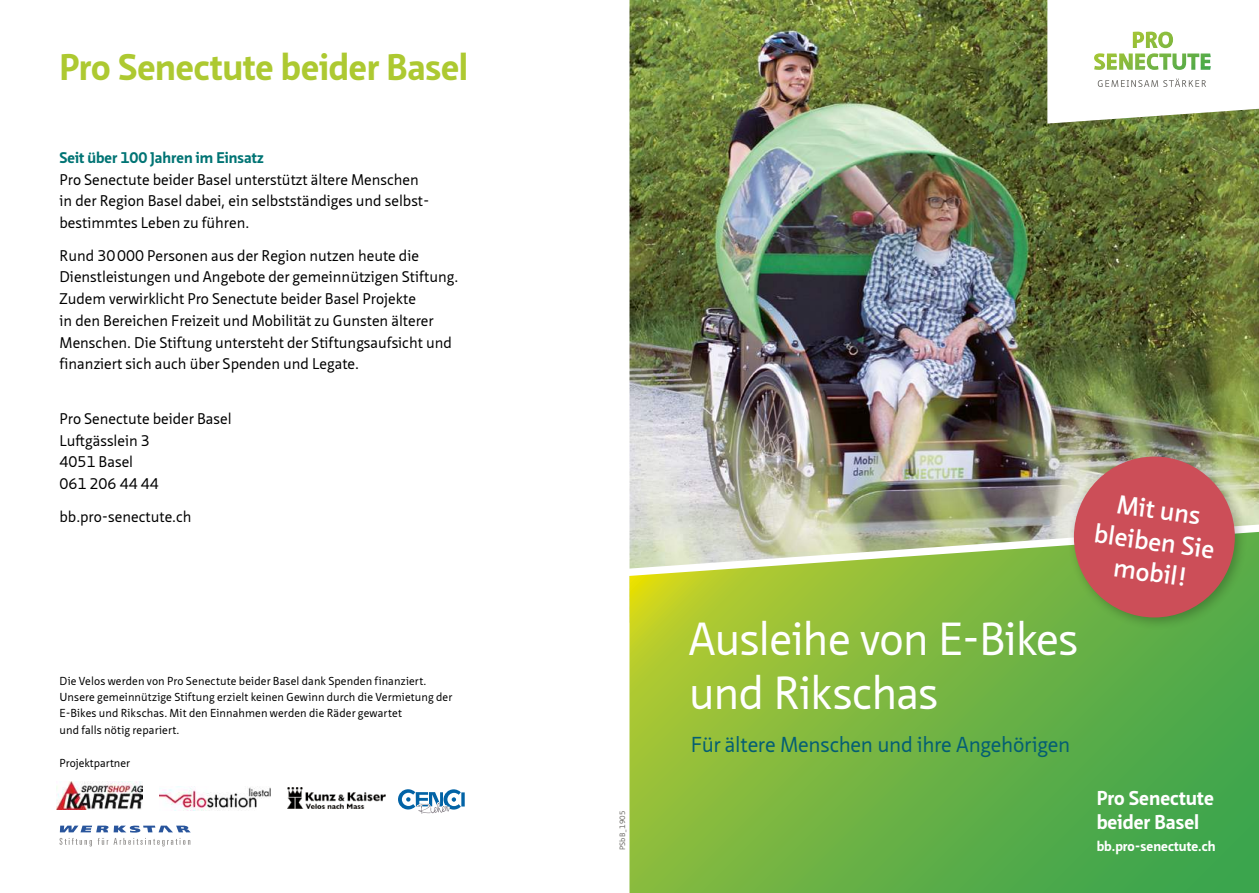
<style>
.page{position:relative;width:1259px;height:893px;background:#fff}
.page>*{position:absolute;margin:0;border:0;box-sizing:border-box;transform-origin:0 0}
.t1{font:45px/54px "Neue Sans Pro";letter-spacing:-.02em;color:#fff}
.t2{font:700 36px "Neue Sans Pro";letter-spacing:-.005em;color:#adc931}
.t3{font:600 25.5px/31.5px "Neue Sans Pro";color:#fff;text-align:center}
.t4{font:21px "Neue Sans Pro";letter-spacing:-.015em;color:#045e73}
.t5{font:700 19.5px/24px "Neue Sans Pro";color:#fff}
.t6{font:15px/21.8px "Neue Sans Pro";color:#000}
.t7{font:700 15px "Neue Sans Pro";color:#007474}
.t8{font:700 13.5px "Neue Sans Pro";color:#fff}
.t9{font:11.25px/16.4px "Neue Sans Pro";letter-spacing:.01em;color:#000}
.t10{font:7.5px "Neue Sans Pro";letter-spacing:.02em;color:#6a6864}
</style>
<div class="page">
<img style="left:629px;top:0;width:630px;height:514px">
<svg style="left:629px;top:576px;width:630px;height:317px;background:#72b442"></svg>
<svg style="left:629px;top:514px;width:630px;height:62px;background:#bccb9b"></svg>
<img style="left:631px;top:0;width:628px;height:124px">
<img style="left:1094px;top:32px;width:116px;height:38px">
<div style="left:1067px;top:450px;width:180px;height:180px;background:#000;opacity:.25"></div>
<div style="left:1074px;top:457px;width:160px;height:160px;background:#cc4e58;border-radius:50%"></div>
<img style="left:160px;top:786px;width:110px;height:24px">
<img style="left:57px;top:782px;width:86px;height:27px">
<img style="left:287px;top:787px;width:99px;height:22px">
<svg style="left:461px;top:792px;width:4px;height:14px"></svg>
<svg style="left:398px;top:789px;width:63px;height:25px"></svg>
<svg style="left:60px;top:826px;width:131px;height:20px"></svg>
<h2 class="t2" style="left:60px;top:44px;width:410px">Pro Senectute beider Basel</h2>
<p class="t7" style="left:60px;top:148px;width:206px">Seit über 100 Jahren im Einsatz</p>
<p class="t6" style="left:60px;top:168px;width:371px">Pro Senectute beider Basel unterstützt ältere Menschen in der Region Basel dabei, ein selbstständiges und selbst&shy;bestimmtes Leben zu führen.</p>
<p class="t6" style="left:60px;top:244px;width:400px">Rund 30000 Personen aus der Region nutzen heute die Dienstleistungen und Angebote der gemeinnützigen Stiftung.<br>Zudem verwirklicht Pro Senectute beider Basel Projekte<br>in den Bereichen Freizeit und Mobilität zu Gunsten älterer Menschen. Die Stiftung untersteht der Stiftungsaufsicht und finanziert sich auch über Spenden und Legate.</p>
<p class="t6" style="left:60px;top:407px;width:174px">Pro Senectute beider Basel<br>Luftgässlein 3<br>4051 Basel<br>061 206 44 44</p>
<p class="t6" style="left:60px;top:505px;width:134px">bb.pro-senectute.ch</p>
<p class="t9" style="left:60px;top:672px;width:394px">Die Velos werden von Pro Senectute beider Basel dank Spenden finanziert.<br>Unsere gemeinnützige Stiftung erzielt keinen Gewinn durch die Vermietung der E-Bikes und Rikschas. Mit den Einnahmen werden die Räder gewartet<br>und falls nötig repariert.</p>
<p class="t9" style="left:60px;top:755px;width:72px">Projektpartner</p>
<p class="t10" style="left:617px;top:850px;width:41px;rotate:-90deg">PSbB_1905</p>
<h1 class="t1" style="left:688px;top:611px;width:391px">Ausleihe von E-Bikes und Rikschas</h1>
<h3 class="t4" style="left:691px;top:730px;width:381px">Für ältere Menschen und ihre Angehörigen</h3>
<h3 class="t3" style="left:1101px;top:486px;width:123px;rotate:8deg">Mit uns bleiben Sie mobil!</h3>
<h3 class="t5" style="left:1096px;top:786px;width:119px">Pro Senectute beider Basel</h3>
<p class="t8" style="left:1096px;top:838px;width:120px">bb.pro-senectute.ch</p>
</div>
